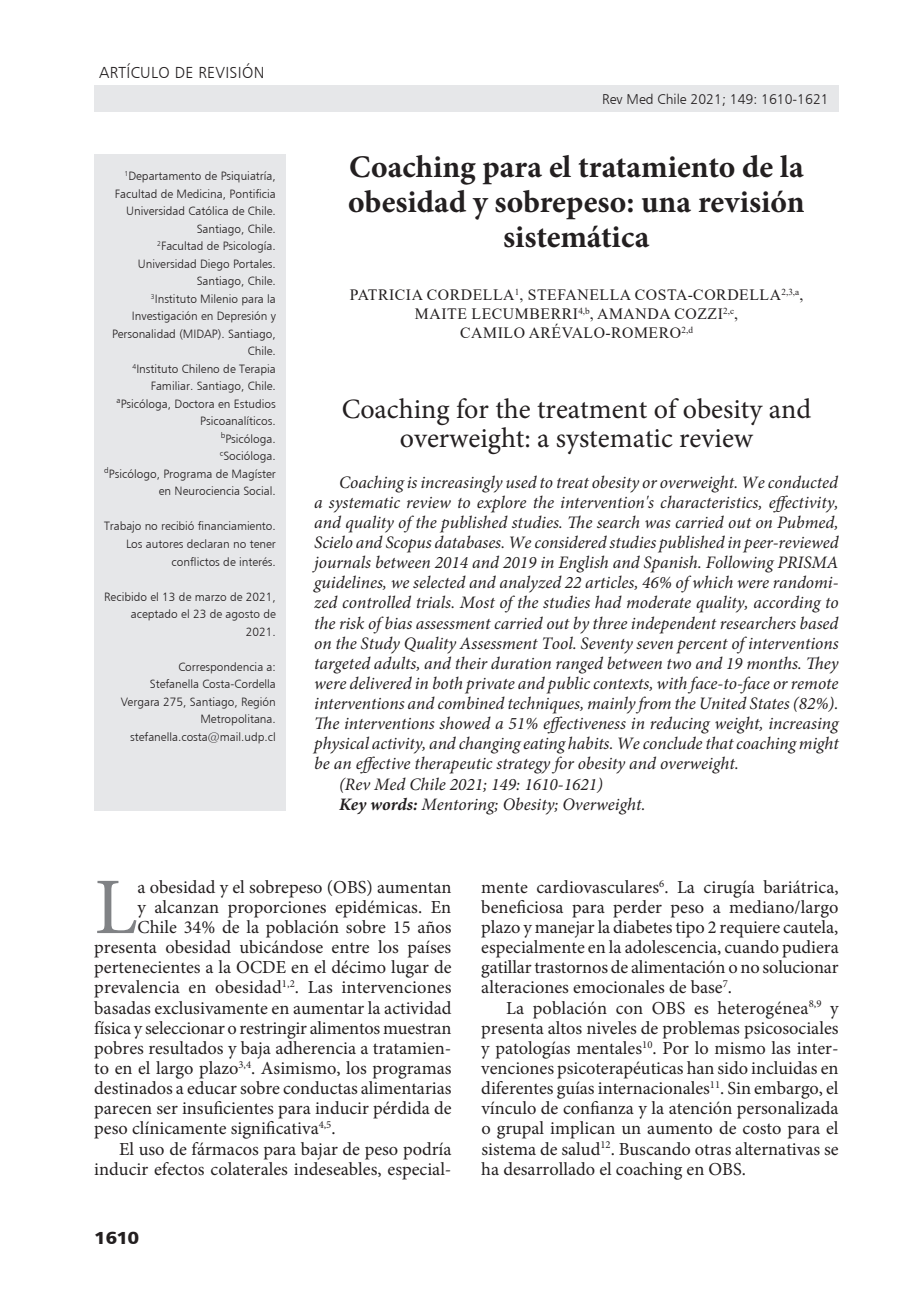
<style>
.page{position:relative;width:918px;height:1315px;background:#fff}
.page>*{position:absolute;margin:0;border:0;box-sizing:border-box;transform-origin:0 0}
.t1{font:80.33px "Minion Pro";color:#808285}
.t2{font:700 31.5px/35px "Minion Pro";color:#231f20;text-align:center}
.t3{font:28px/29.8px "Minion Pro";color:#231f20;text-align:center}
.t4{font:18.38px/20.1px "Minion Pro";color:#231f20;text-align:justify}
.t5{font:italic 17.5px "Minion Pro";color:#231f20}
.t6{font:17.5px "Humanist 777 BT Black B";color:#231f20;scale:1.1 1}
.t7{font:15.75px/18.9px "Times New Roman";letter-spacing:.035em;color:#231f20;text-align:center}
.t8{font:15.75px "Humanist 777 BT Light B";letter-spacing:.02em;color:#231f20}
.t9{font:14px "Humanist 777 BT Light B";color:#231f20}
.t10{font:11.9px/17.5px "Humanist 777 BT Light B";color:#231f20;text-align:right}
.s1{font-weight:700}
</style>
<div class="page">
<div style="left:94px;top:85px;width:744px;height:26px;background:#e6e7e9"></div>
<div style="left:94px;top:154px;width:192px;height:656px;background:#e6e7e9"></div>
<p class="t8" style="left:99px;top:63px;width:167px">ARTÍCULO DE REVISIÓN</p>
<p class="t10" style="left:104px;top:167px;width:173px"><sup>1</sup>Departamento de Psiquiatría,<br>Facultad de Medicina, Pontificia<br>Universidad Católica de Chile.<br>Santiago, Chile.<br><sup>2</sup>Facultad de Psicología.<br>Universidad Diego Portales.<br>Santiago, Chile.<br><sup>3</sup>Instituto Milenio para la<br>Investigación en Depresión y<br>Personalidad (MIDAP). Santiago,<br>Chile.<br><sup>4</sup>Instituto Chileno de Terapia<br>Familiar. Santiago, Chile. <sup>a</sup>Psicóloga, Doctora en Estudios<br>Psicoanalíticos.<br><sup>b</sup>Psicóloga.<br><sup>c</sup>Socióloga.<br><sup>d</sup>Psicólogo, Programa de Magíster en Neurociencia Social.</p>
<p class="t10" style="left:104px;top:517px;width:173px">Trabajo no recibió financiamiento.<br>Los autores declaran no tener conflictos de interés.</p>
<p class="t10" style="left:104px;top:587px;width:173px">Recibido el 13 de marzo de 2021, aceptado el 23 de agosto de<br>2021.</p>
<p class="t10" style="left:121px;top:657px;width:157px">Correspondencia a:<br>Stefanella Costa-Cordella<br>Vergara 275, Santiago, Región<br>Metropolitana. stefanella.costa@mail.udp.cl</p>
<p class="t9" style="left:602px;top:90px;width:228px">Rev Med Chile 2021; 149: 1610-1621</p>
<h2 class="t2" style="left:348px;top:149px;width:458px">Coaching para el tratamiento de la obesidad y sobrepeso: una revisión sistemática</h2>
<p class="t7" style="left:350px;top:285px;width:455px">PATRICIA CORDELLA<sup>1</sup>, STEFANELLA COSTA-CORDELLA<sup>2,3,a</sup>,<br>MAITE LECUMBERRI<sup>4,b</sup>, AMANDA COZZI<sup>2,c</sup>,<br>CAMILO ARÉVALO-ROMERO<sup>2,d</sup></p>
<h3 class="t3" style="left:342px;top:394px;width:471px">Coaching for the treatment of obesity and overweight: a systematic review</h3>
<p class="t5" style="left:339px;top:470px;width:500px">Coaching is increasingly used to treat obesity or overweight. We conducted</p>
<p class="t5" style="left:314px;top:490px;width:526px">a systematic review to explore the intervention's characteristics, effectivity,</p>
<p class="t5" style="left:314px;top:510px;width:526px">and quality of the published studies. The search was carried out on Pubmed,</p>
<p class="t5" style="left:314px;top:530px;width:526px">Scielo and Scopus databases. We considered studies published in peer-reviewed</p>
<p class="t5" style="left:314px;top:550px;width:526px">journals between 2014 and 2019 in English and Spanish. Following PRISMA</p>
<p class="t5" style="left:314px;top:571px;width:526px">guidelines, we selected and analyzed 22 articles, 46% of which were randomi-</p>
<p class="t5" style="left:314px;top:591px;width:526px">zed controlled trials. Most of the studies had moderate quality, according to</p>
<p class="t5" style="left:314px;top:611px;width:526px">the risk of bias assessment carried out by three independent researchers based</p>
<p class="t5" style="left:314px;top:631px;width:526px">on the Study Quality Assessment Tool. Seventy seven percent of interventions</p>
<p class="t5" style="left:314px;top:651px;width:526px">targeted adults, and their duration ranged between two and 19 months. They</p>
<p class="t5" style="left:314px;top:671px;width:526px">were delivered in both private and public contexts, with face-to-face or remote</p>
<p class="t5" style="left:314px;top:691px;width:526px">interventions and combined techniques, mainly from the United States (82%).</p>
<p class="t5" style="left:314px;top:711px;width:526px">The interventions showed a 51% effectiveness in reducing weight, increasing</p>
<p class="t5" style="left:314px;top:732px;width:526px">physical activity, and changing eating habits. We conclude that coaching might</p>
<p class="t5" style="left:314px;top:752px;width:426px">be an effective therapeutic strategy for obesity and overweight.</p>
<p class="t5" style="left:339px;top:772px;width:265px">(Rev Med Chile 2021; 149: 1610-1621)</p>
<p class="t5" style="left:339px;top:792px;width:308px"><span class="s1">Key words:</span> Mentoring; Obesity; Overweight.</p>
<h1 class="t1" style="left:94px;top:853px;width:45px">L</h1>
<p class="t4" style="left:137px;top:877px;width:316px">a obesidad y el sobrepeso (OBS) aumentan</p>
<p class="t4" style="left:137px;top:897px;width:315px">y alcanzan proporciones epidémicas. En</p>
<p class="t4" style="left:137px;top:917px;width:316px">Chile 34% de la población sobre 15 años</p>
<p class="t4" style="left:94px;top:937px;width:359px">presenta obesidad ubicándose entre los países</p>
<p class="t4" style="left:94px;top:957px;width:359px">pertenecientes a la OCDE en el décimo lugar de</p>
<p class="t4" style="left:94px;top:977px;width:359px">prevalencia en obesidad<sup>1,2</sup>. Las intervenciones</p>
<p class="t4" style="left:94px;top:997px;width:359px">basadas exclusivamente en aumentar la actividad</p>
<p class="t4" style="left:94px;top:1018px;width:359px">física y seleccionar o restringir alimentos muestran</p>
<p class="t4" style="left:94px;top:1038px;width:359px">pobres resultados y baja adherencia a tratamien-</p>
<p class="t4" style="left:94px;top:1058px;width:359px">to en el largo plazo<sup>3,4</sup>. Asimismo, los programas</p>
<p class="t4" style="left:94px;top:1078px;width:359px">destinados a educar sobre conductas alimentarias</p>
<p class="t4" style="left:94px;top:1098px;width:359px">parecen ser insuficientes para inducir pérdida de</p>
<p class="t4" style="left:94px;top:1118px;width:243px">peso clínicamente significativa<sup>4,5</sup>.</p>
<p class="t4" style="left:119px;top:1138px;width:334px">El uso de fármacos para bajar de peso podría</p>
<p class="t4" style="left:94px;top:1158px;width:359px">inducir efectos colaterales indeseables, especial-</p>
<p class="t6" style="left:94px;top:1226px;width:43px">1610</p>
<p class="t4" style="left:481px;top:877px;width:359px">mente cardiovasculares<sup>6</sup>. La cirugía bariátrica, beneficiosa para perder peso a mediano/largo plazo y manejar la diabetes tipo 2 requiere cautela, especialmente en la adolescencia, cuando pudiera gatillar trastornos de alimentación o no solucionar alteraciones emocionales de base<sup>7</sup>.</p>
<p class="t4" style="left:481px;top:997px;width:359px;text-indent:25px">La población con OBS es heterogénea<sup>8,9</sup> y presenta altos niveles de problemas psicosociales y patologías mentales<sup>10</sup>. Por lo mismo las inter&shy;venciones psicoterapéuticas han sido incluidas en diferentes guías internacionales<sup>11</sup>. Sin embargo, el vínculo de confianza y la atención personalizada o grupal implican un aumento de costo para el sistema de salud<sup>12</sup>. Buscando otras alternativas se ha desarrollado el coaching en OBS.</p>
</div>
